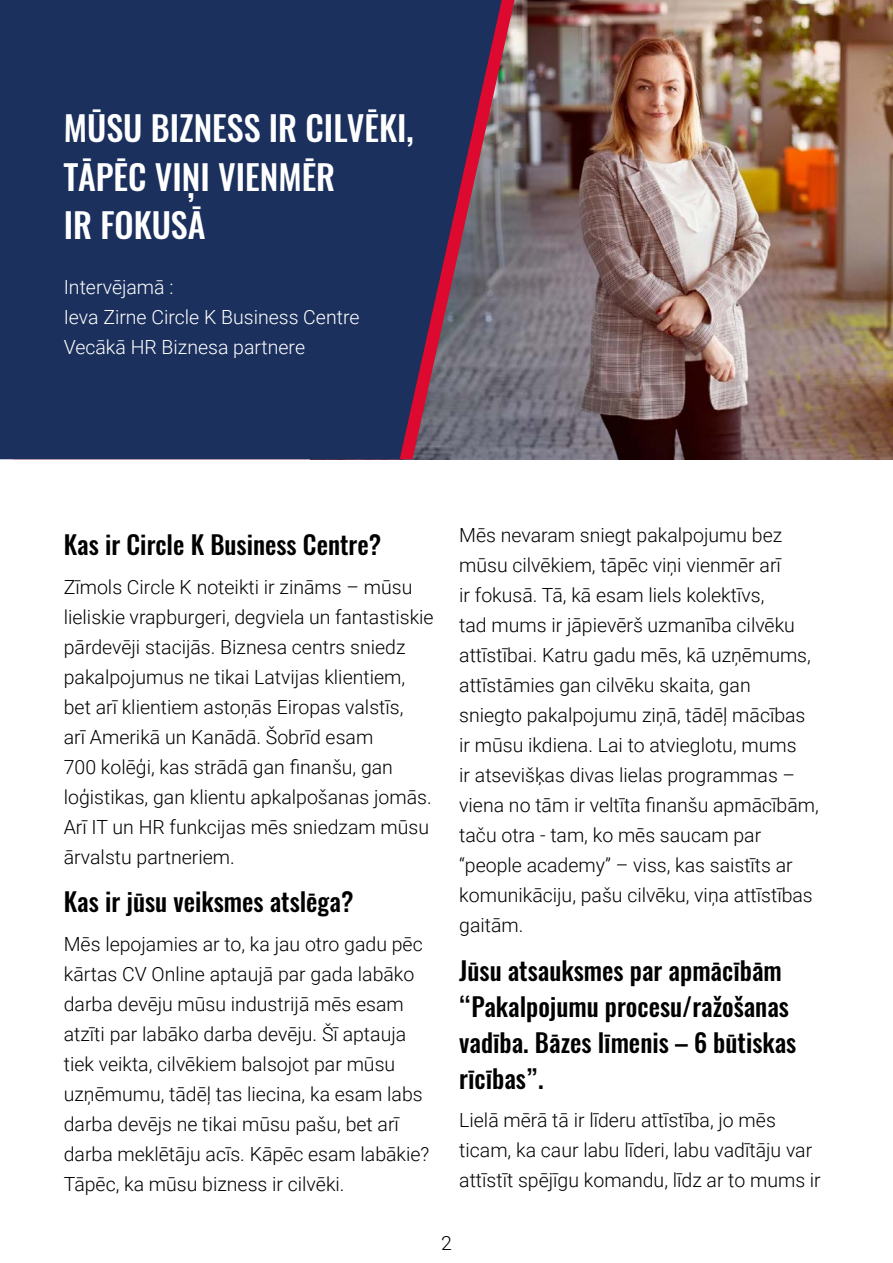
<style>
.page{position:relative;width:893px;height:1263px;background:#fff}
.page>*{position:absolute;margin:0;border:0;box-sizing:border-box;transform-origin:0 0}
.t1{font:500 34.2px/48.3px "Oswald";color:#fff}
.t2{font:500 25.5px/36px "Oswald";color:#000}
.t3{font:300 19.5px/30px "Roboto";color:#000}
.t4{font:300 19.5px/30px "Roboto";color:#fff}
</style>
<div class="page">
<img style="left:514px;top:0;width:379px;height:459px">
<svg style="left:502px;top:0;width:12px;height:459px;background:#837479"></svg>
<svg style="left:0;top:0;width:502px;height:459px;background:#26345e"></svg>
<h1 class="t1" style="left:64px;top:105px;width:351px">MŪSU BIZNESS IR CILVĒKI,<br>TĀPĒC VIŅI VIENMĒR<br>IR FOKUSĀ</h1>
<p class="t4" style="left:64px;top:271px;width:297px">Intervējamā :<br>Ieva Zirne Circle K Business Centre<br>Vecākā HR Biznesa partnere</p>
<h2 class="t2" style="left:64px;top:527px;width:319px">Kas ir Circle K Business Centre?</h2>
<p class="t3" style="left:64px;top:571px;width:371px">Zīmols Circle K noteikti ir zināms – mūsu lieliskie vrapburgeri, degviela un fantastiskie pārdevēji stacijās. Biznesa centrs sniedz pakalpojumus ne tikai Latvijas klientiem, bet arī klientiem astoņās Eiropas valstīs,<br>arī Amerikā un Kanādā. Šobrīd esam<br>700 kolēģi, kas strādā gan finanšu, gan loģistikas, gan klientu apkalpošanas jomās.<br>Arī IT un HR funkcijas mēs sniedzam mūsu ārvalstu partneriem.</p>
<h2 class="t2" style="left:64px;top:884px;width:291px">Kas ir jūsu veiksmes atslēga?</h2>
<p class="t3" style="left:64px;top:928px;width:367px">Mēs lepojamies ar to, ka jau otro gadu pēc kārtas CV Online aptaujā par gada labāko darba devēju mūsu industrijā mēs esam atzīti par labāko darba devēju. Šī aptauja tiek veikta, cilvēkiem balsojot par mūsu uzņēmumu, tādēļ tas liecina, ka esam labs darba devējs ne tikai mūsu pašu, bet arī darba meklētāju acīs. Kāpēc esam labākie?<br>Tāpēc, ka mūsu bizness ir cilvēki.</p>
<p class="t3" style="left:459px;top:519px;width:361px">Mēs nevaram sniegt pakalpojumu bez mūsu cilvēkiem, tāpēc viņi vienmēr arī<br>ir fokusā. Tā, kā esam liels kolektīvs,<br>tad mums ir jāpievērš uzmanība cilvēku attīstībai. Katru gadu mēs, kā uzņēmums, attīstāmies gan cilvēku skaita, gan<br>sniegto pakalpojumu ziņā, tādēļ mācības ir mūsu ikdiena. Lai to atvieglotu, mums<br>ir atsevišķas divas lielas programmas – viena no tām ir veltīta finanšu apmācībām, taču otra - tam, ko mēs saucam par “people academy” – viss, kas saistīts ar komunikāciju, pašu cilvēku, viņa attīstības gaitām.</p>
<h2 class="t2" style="left:459px;top:953px;width:339px">Jūsu atsauksmes par apmācībām “Pakalpojumu procesu/ražošanas vadība. Bāzes līmenis – 6 būtiskas rīcības”.</h2>
<p class="t3" style="left:459px;top:1104px;width:363px">Lielā mērā tā ir līderu attīstība, jo mēs ticam, ka caur labu līderi, labu vadītāju var attīstīt spējīgu komandu, līdz ar to mums ir</p>
<p class="t3" style="left:441px;top:1227px;width:12px">2</p>
</div>
